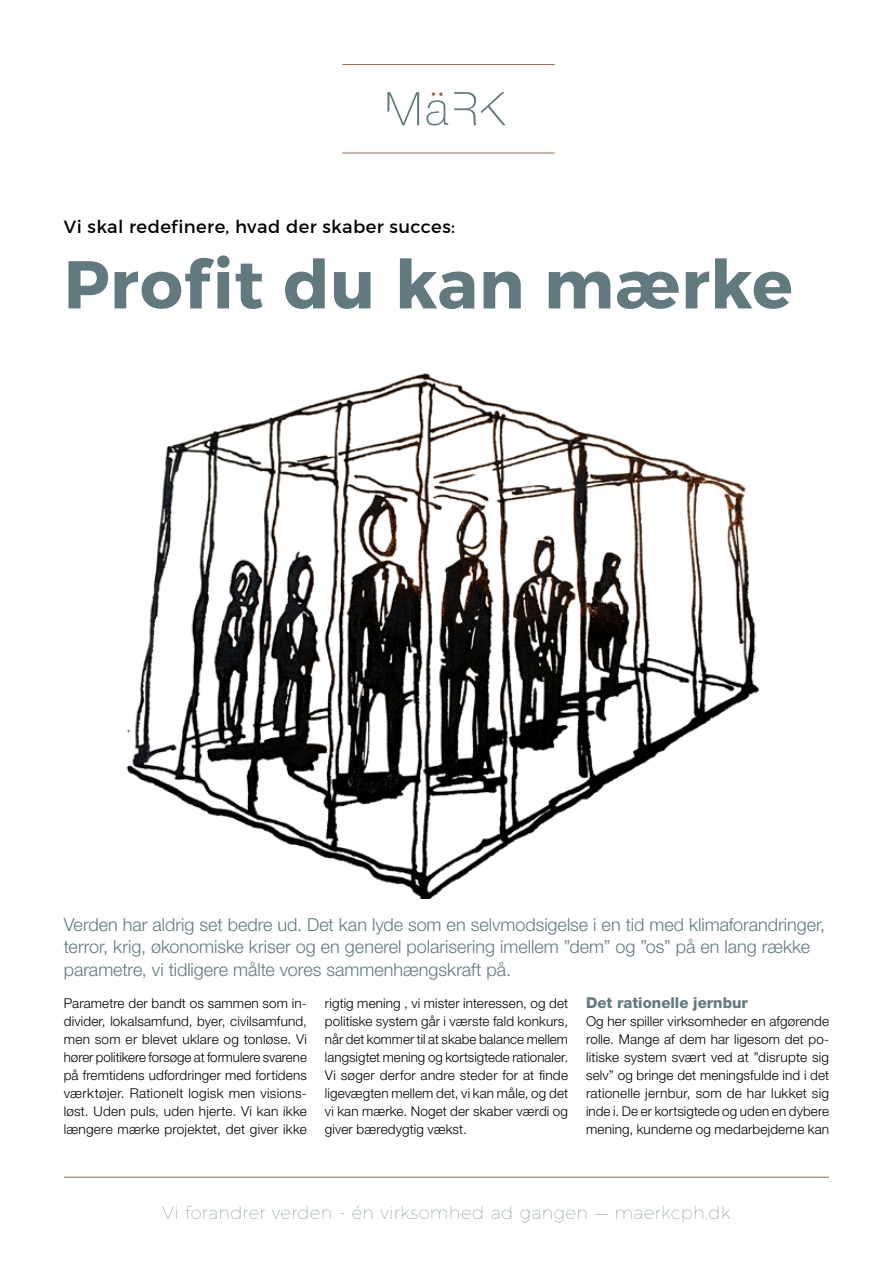
<style>
.page{position:relative;width:893px;height:1263px;background:#fff}
.page>*{position:absolute;margin:0;border:0;box-sizing:border-box;transform-origin:0 0}
.t1{font:700 67.5px "Montserrat";letter-spacing:.01em;color:#617a80}
.t2{font:300 18px/22.5px "Helvetica Neue LT Std";color:#617a80}
.t3{font:100 18px "Montserrat";letter-spacing:.015em;color:#617a80}
.t4{font:18px "Montserrat";letter-spacing:.02em;color:#000}
.t5{font:800 15px "Helvetica Neue LT Std";color:#617a80}
.t6{font:300 13.5px/18px "Helvetica Neue LT Std";letter-spacing:.01em;color:#000;text-align:justify}
</style>
<div class="page">
<img style="left:126px;top:373px;width:634px;height:525px">
<svg style="left:454px;top:92px;width:52px;height:33px"></svg>
<svg style="left:426px;top:92px;width:22px;height:33px"></svg>
<svg style="left:387px;top:92px;width:32px;height:33px"></svg>
<hr style="left:342px;top:64px;width:213px;height:1px;background:#99694a">
<hr style="left:342px;top:153px;width:213px;height:1px;background:#99694a">
<hr style="left:64px;top:1177px;width:765px;height:1px;background:#99694a">
<p class="t4" style="left:64px;top:216px;width:393px">Vi skal redefinere, hvad der skaber succes:</p>
<p class="t1" style="left:64px;top:243px;width:730px">Profit du kan mærke</p>
<p class="t2" style="left:64px;top:913px;width:763px">Verden har aldrig set bedre ud. Det kan lyde som en selvmodsigelse i en tid med klimaforandringer, terror, krig, økonomiske kriser og en generel polarisering imellem ”dem” og ”os” på en lang række parametre, vi tidligere målte vores sammenhængskraft på.</p>
<p class="t6" style="left:64px;top:994px;width:245px">Parametre der bandt os sammen som in&shy;divider, lokalsamfund, byer, civilsamfund, men som er blevet uklare og tonløse. Vi hører politikere forsøge at formulere svarene på fremtidens udfordringer med fortidens værktøjer. Rationelt logisk men visions&shy;løst. Uden puls, uden hjerte. Vi kan ikke længere mærke projektet, det giver ikke</p>
<p class="t6" style="left:325px;top:994px;width:245px">rigtig mening , vi mister interessen, og det politiske system går i værste fald konkurs, når det kommer til at skabe balance mellem langsigtet mening og kortsigtede rationaler.<br>Vi søger derfor andre steder for at finde ligevægten mellem det, vi kan måle, og det vi kan mærke. Noget der skaber værdi og giver bæredygtig vækst.</p>
<p class="t5" style="left:586px;top:994px;width:163px">Det rationelle jernbur</p>
<p class="t6" style="left:586px;top:1012px;width:245px">Og her spiller virksomheder en afgørende rolle. Mange af dem har ligesom det po&shy;litiske system svært ved at ”disrupte sig selv” og bringe det meningsfulde ind i det rationelle jernbur, som de har lukket sig inde i. De er kortsigtede og uden en dybere mening, kunderne og medarbejderne kan</p>
<p class="t3" style="left:163px;top:1201px;width:569px">Vi forandrer verden - én virksomhed ad gangen — maerkcph.dk</p>
</div>
